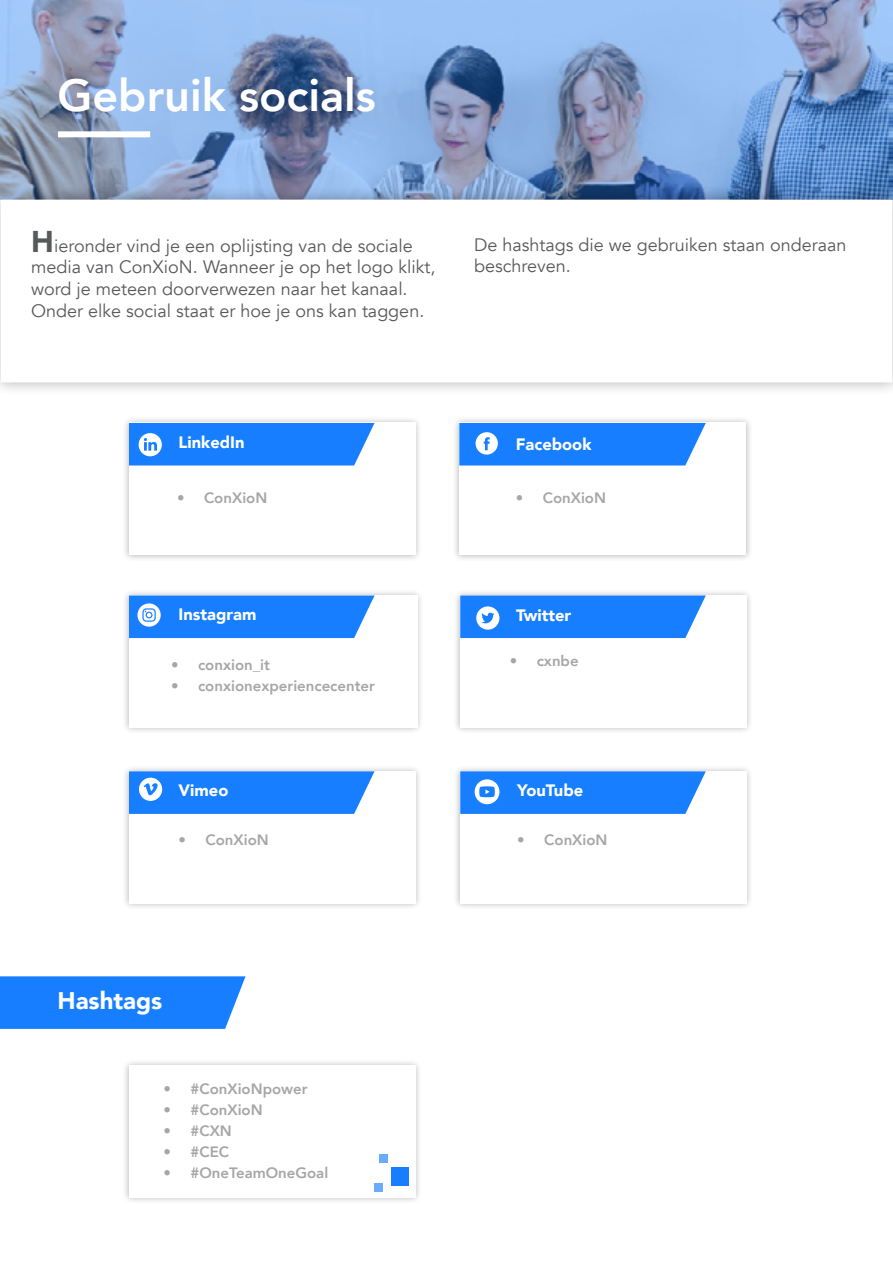
<style>
.page{position:relative;width:893px;height:1263px;background:#fff}
.page>*{position:absolute;margin:0;border:0;box-sizing:border-box;transform-origin:0 0}
.t1{font:800 45px "Avenir";color:#fff}
.t2{font:900 24px "Avenir";color:#fff}
.t3{font:18px/21.6px "Avenir";color:#58595b}
.t4{font:900 16.5px "Avenir";color:#fff}
.t5{font:800 15px "Avenir";color:#a6a6a6}
.s1{font-weight:900;font-size:30px}
</style>
<div class="page">
<div style="left:122px;top:416px;width:300px;height:145px;background:#000;opacity:.32"></div>
<div style="left:129px;top:423px;width:287px;height:132px;background:#fff"></div>
<div style="left:122px;top:588px;width:301px;height:146px;background:#000;opacity:.32"></div>
<div style="left:129px;top:595px;width:288px;height:132px;background:#fff"></div>
<div style="left:122px;top:1058px;width:300px;height:146px;background:#000;opacity:.32"></div>
<div style="left:129px;top:1065px;width:287px;height:132px;background:#fff"></div>
<div style="left:122px;top:764px;width:300px;height:145px;background:#000;opacity:.32"></div>
<div style="left:129px;top:771px;width:287px;height:132px;background:#fff"></div>
<div style="left:452px;top:416px;width:300px;height:145px;background:#000;opacity:.32"></div>
<div style="left:459px;top:423px;width:287px;height:132px;background:#fff"></div>
<div style="left:453px;top:588px;width:300px;height:146px;background:#000;opacity:.32"></div>
<div style="left:460px;top:595px;width:287px;height:132px;background:#fff"></div>
<div style="left:453px;top:764px;width:300px;height:145px;background:#000;opacity:.32"></div>
<div style="left:460px;top:771px;width:287px;height:132px;background:#fff"></div>
<svg style="left:0;top:976px;width:246px;height:53px;background:#2184ff"></svg>
<svg style="left:129px;top:423px;width:246px;height:42px;background:#2787ff"></svg>
<svg style="left:459px;top:423px;width:247px;height:42px;background:#2787ff"></svg>
<svg style="left:460px;top:595px;width:246px;height:43px;background:#2988ff"></svg>
<svg style="left:129px;top:771px;width:246px;height:43px;background:#2988ff"></svg>
<svg style="left:460px;top:771px;width:246px;height:43px;background:#2988ff"></svg>
<svg style="left:129px;top:595px;width:246px;height:43px;background:#2988ff"></svg>
<div style="left:391px;top:1167px;width:18px;height:18px;background:#167eff"></div>
<div style="left:379px;top:1154px;width:9px;height:9px;background:#68abff"></div>
<div style="left:375px;top:1183px;width:8px;height:9px;background:#68abff"></div>
<svg style="left:0;top:0;width:893px;height:185px;background:#84a3d0"></svg>
<div style="left:58px;top:131px;width:92px;height:6px;background:#fff"></div>
<div style="left:0;top:185px;width:893px;height:211px;background:#000;opacity:.38"></div>
<div style="left:1px;top:200px;width:891px;height:182px;background:#fff"></div>
<h1 class="t1" style="left:57px;top:60px;width:320px">Gebruik socials</h1>
<p class="t3" style="left:31px;top:235px;width:406px"><span class="s1">H</span>ieronder vind je een oplijsting van de sociale media van ConXioN. Wanneer je op het logo klikt, word je meteen doorverwezen naar het kanaal.<br>Onder elke social staat er hoe je ons kan taggen.</p>
<p class="t3" style="left:474px;top:234px;width:374px">De hashtags die we gebruiken staan onderaan beschreven.</p>
<p class="t4" style="left:179px;top:428px;width:68px">LinkedIn</p>
<p class="t4" style="left:516px;top:430px;width:77px">Facebook</p>
<p class="t5" style="left:177px;top:486px;width:92px">• ConXioN</p>
<p class="t5" style="left:516px;top:486px;width:92px">• ConXioN</p>
<p class="t4" style="left:179px;top:600px;width:79px">Instagram</p>
<p class="t4" style="left:516px;top:601px;width:57px">Twitter</p>
<p class="t5" style="left:171px;top:653px;width:100px">• conxion_it</p>
<p class="t5" style="left:171px;top:674px;width:205px">• conxionexperiencecenter</p>
<p class="t5" style="left:510px;top:649px;width:70px">• cxnbe</p>
<p class="t4" style="left:178px;top:776px;width:51px">Vimeo</p>
<p class="t4" style="left:517px;top:776px;width:67px">YouTube</p>
<p class="t5" style="left:178px;top:828px;width:92px">• ConXioN</p>
<p class="t5" style="left:517px;top:828px;width:92px">• ConXioN</p>
<h2 class="t2" style="left:57px;top:980px;width:106px">Hashtags</h2>
<p class="t5" style="left:164px;top:1077px;width:146px">• #ConXioNpower</p>
<p class="t5" style="left:164px;top:1098px;width:101px">• #ConXioN</p>
<p class="t5" style="left:164px;top:1119px;width:70px">• #CXN</p>
<p class="t5" style="left:164px;top:1140px;width:67px">• #CEC</p>
<p class="t5" style="left:164px;top:1161px;width:166px">• #OneTeamOneGoal</p>
</div>
